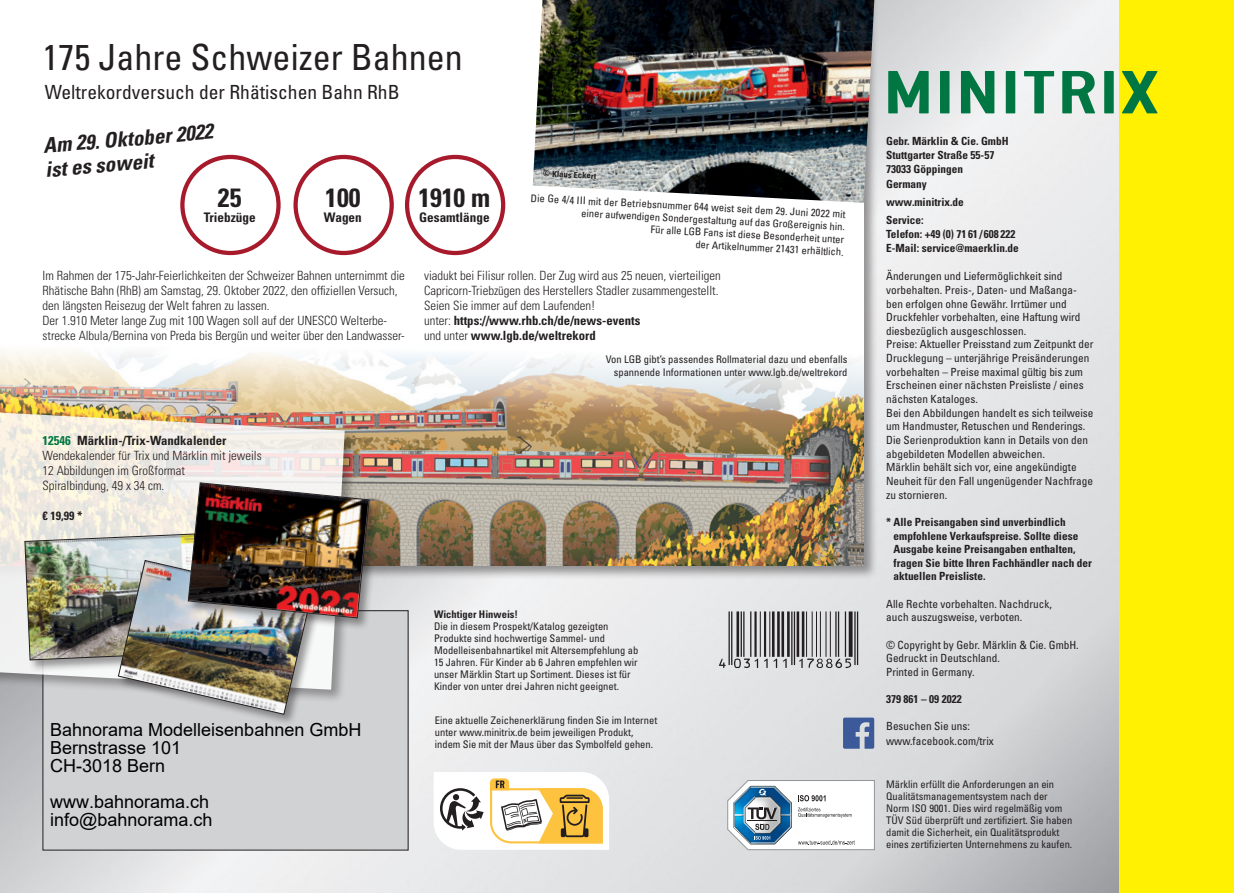
<style>
.page{position:relative;width:1234px;height:893px;background:#fff}
.page>*{position:absolute;margin:0;border:0;box-sizing:border-box;transform-origin:0 0}
.t1{font:condensed 36px "Univers LT Std";color:#231f20}
.t2{font:700 condensed 26.4px "Univers LT Std";color:#231f20}
.t3{font:italic 700 condensed 21px/24px "Univers LT Std";color:#231f20}
.t4{font:condensed 19.5px "Univers LT Std";color:#231f20}
.t5{font:18px/18px "Arial";color:#000}
.t6{font:700 condensed 13.2px "Univers LT Std";color:#231f20}
.t7{font:300 condensed 12.75px/15px "Univers LT Std";color:#231f20}
.t8{font:700 condensed 12.75px "Univers LT Std";color:#231f20}
.t9{font:700 condensed 12.75px "Univers LT Std";color:#007742}
.t10{font:700 condensed 12px "Univers LT Std";color:#231f20}
.t11{font:condensed 11.25px/13.6px "Univers LT Std";color:#231f20}
.t12{font:700 condensed 11.25px/14.1px "Univers LT Std";color:#231f20}
.t13{font:condensed 10.5px/12px "Univers LT Std";color:#231f20}
.t14{font:700 condensed 10.5px "Univers LT Std";color:#231f20}
.t15{font:700 condensed 8.7px "Univers LT Std";color:#231f20}
.s1{font-weight:700}
</style>
<div class="page">
<img style="left:0;top:0;width:1118px;height:893px">
<div style="left:1118px;top:0;width:115px;height:893px;background:#fff101"></div>
<svg style="left:842px;top:718px;width:32px;height:31px"></svg>
<svg style="left:727px;top:780px;width:147px;height:70px"></svg>
<svg style="left:888px;top:71px;width:40px;height:42px;background:#479875"></svg>
<svg style="left:939px;top:71px;width:10px;height:42px"></svg>
<svg style="left:960px;top:71px;width:34px;height:42px"></svg>
<svg style="left:1005px;top:71px;width:10px;height:42px"></svg>
<svg style="left:1023px;top:71px;width:30px;height:42px"></svg>
<svg style="left:1062px;top:71px;width:32px;height:42px"></svg>
<svg style="left:1103px;top:71px;width:10px;height:42px"></svg>
<svg style="left:1122px;top:71px;width:35px;height:42px"></svg>
<div style="left:43px;top:611px;width:365px;height:239px;background:#d1d2d4"></div>
<div style="left:0;top:0;width:878px;height:580px;background:#231f20;opacity:.45"></div>
<div style="left:0;top:0;width:863px;height:565px;background:#fff"></div>
<img style="left:0;top:351px;width:863px;height:214px">
<img style="left:532px;top:0;width:342px;height:203px">
<div style="left:180px;top:155px;width:100px;height:100px;border:4px solid #a61a2c;border-radius:50%"></div>
<div style="left:293px;top:155px;width:101px;height:100px;border:4px solid #a61a2c;border-radius:50%"></div>
<div style="left:405px;top:155px;width:100px;height:100px;border:4px solid #a61a2c;border-radius:50%"></div>
<svg style="left:0;top:411px;width:344px;height:279px;background:#eae0d5"></svg>
<svg style="left:433px;top:772px;width:176px;height:78px"></svg>
<div style="left:117px;top:559px;width:206px;height:167px;background:#231f20;opacity:.45"></div>
<div style="left:187px;top:481px;width:194px;height:149px;background:#231f20;opacity:.45"></div>
<img style="left:24px;top:482px;width:345px;height:233px">
<hr style="left:731px;top:611px;width:1px;height:54px;background:#231f20">
<hr style="left:728px;top:611px;width:1px;height:54px;background:#231f20">
<hr style="left:736px;top:611px;width:3px;height:46px;background:#231f20">
<hr style="left:743px;top:611px;width:1px;height:46px;background:#231f20">
<hr style="left:740px;top:611px;width:1px;height:46px;background:#231f20">
<hr style="left:750px;top:611px;width:1px;height:46px;background:#231f20">
<hr style="left:754px;top:611px;width:2px;height:46px;background:#231f20">
<hr style="left:759px;top:611px;width:1px;height:46px;background:#231f20">
<hr style="left:763px;top:611px;width:3px;height:46px;background:#231f20">
<hr style="left:769px;top:611px;width:1px;height:46px;background:#231f20">
<hr style="left:777px;top:611px;width:2px;height:46px;background:#231f20">
<hr style="left:771px;top:611px;width:3px;height:46px;background:#231f20">
<hr style="left:787px;top:611px;width:2px;height:46px;background:#231f20">
<hr style="left:781px;top:611px;width:2px;height:46px;background:#231f20">
<hr style="left:793px;top:611px;width:2px;height:54px;background:#231f20">
<hr style="left:791px;top:611px;width:1px;height:54px;background:#231f20">
<hr style="left:801px;top:611px;width:3px;height:46px;background:#231f20">
<hr style="left:796px;top:611px;width:3px;height:46px;background:#231f20">
<hr style="left:806px;top:611px;width:1px;height:46px;background:#231f20">
<hr style="left:811px;top:611px;width:1px;height:46px;background:#231f20">
<hr style="left:815px;top:611px;width:1px;height:46px;background:#231f20">
<hr style="left:819px;top:611px;width:1px;height:46px;background:#231f20">
<hr style="left:825px;top:611px;width:1px;height:46px;background:#231f20">
<hr style="left:829px;top:611px;width:1px;height:46px;background:#231f20">
<hr style="left:837px;top:611px;width:2px;height:46px;background:#231f20">
<hr style="left:835px;top:611px;width:1px;height:46px;background:#231f20">
<hr style="left:844px;top:611px;width:1px;height:46px;background:#231f20">
<svg style="left:848px;top:611px;width:4px;height:46px"></svg>
<hr style="left:856px;top:611px;width:2px;height:54px;background:#231f20">
<hr style="left:854px;top:611px;width:1px;height:54px;background:#231f20">
<svg style="left:718px;top:659px;width:7px;height:9px"></svg>
<svg style="left:733px;top:659px;width:34px;height:9px"></svg>
<svg style="left:773px;top:659px;width:13px;height:9px"></svg>
<svg style="left:799px;top:659px;width:52px;height:9px"></svg>
<h1 class="t1" style="left:43px;top:35px;width:421px">175 Jahre Schweizer Bahnen</h1>
<h3 class="t4" style="left:45px;top:80px;width:356px">Weltrekordversuch der Rhätischen Bahn RhB</h3>
<h3 class="t3" style="left:42px;top:134px;width:172px;rotate:-5deg">Am 29. Oktober 2022 ist es soweit</h3>
<h2 class="t2" style="left:218px;top:181px;width:25px">25</h2>
<p class="t6" style="left:204px;top:210px;width:53px">Triebzüge</p>
<h2 class="t2" style="left:325px;top:181px;width:37px">100</h2>
<p class="t6" style="left:324px;top:210px;width:39px">Wagen</p>
<h2 class="t2" style="left:418px;top:181px;width:73px">1910 m</h2>
<p class="t6" style="left:419px;top:210px;width:72px">Gesamtlänge</p>
<p class="t15" style="left:543px;top:168px;width:55px;rotate:3deg">© Klaus Eckert</p>
<p class="t13" style="left:531px;top:191px;width:316px;line-height:12.6px;text-align:right;rotate:3deg">Die Ge 4/4 III mit der Betriebsnummer 644 weist seit dem 29. Juni 2022 mit einer aufwendigen Sondergestaltung auf das Großereignis hin.<br>Für alle LGB Fans ist diese Besonderheit unter<br>der Artikelnummer 21431 erhältlich.</p>
<p class="t7" style="left:43px;top:268px;width:364px">Im Rahmen der 175-Jahr-Feierlichkeiten der Schweizer Bahnen unternimmt die Rhätische Bahn (RhB) am Samstag, 29. Oktober 2022, den offiziellen Versuch, den längsten Reisezug der Welt fahren zu lassen.<br>Der 1.910 Meter lange Zug mit 100 Wagen soll auf der UNESCO Welterbe&shy;strecke Albula/Bernina von Preda bis Bergün und weiter über den Landwasser-</p>
<p class="t7" style="left:424px;top:268px;width:298px">viadukt bei Filisur rollen. Der Zug wird aus 25 neuen, vierteiligen Capricorn-Triebzügen des Herstellers Stadler zusammengestellt.<br>Seien Sie immer auf dem Laufenden!<br>unter: <span class="s1">https://www.rhb.ch/de/news-events<br></span>und unter <span class="s1">www.lgb.de/weltrekord</span></p>
<p class="t8" style="left:77px;top:433px;width:150px">Märklin-/Trix-Wandkalender</p>
<p class="t7" style="left:43px;top:448px;width:221px">Wendekalender für Trix und Märklin mit jeweils<br>12 Abbildungen im Großformat<br>Spiralbindung, 49 x 34 cm.</p>
<p class="t10" style="left:43px;top:509px;width:41px">€ 19,99 *</p>
<p class="t9" style="left:43px;top:433px;width:30px">12546</p>
<h3 class="t5" style="left:50px;top:721px;width:313px">Bahnorama Modelleisenbahnen GmbH<br>Bernstrasse 101<br>CH-3018 Bern</h3>
<h3 class="t5" style="left:50px;top:793px;width:164px">www.bahnorama.ch info@bahnorama.ch</h3>
<p class="t13" style="left:605px;top:353px;width:243px;line-height:12.6px;text-align:right">Von LGB gibt’s passendes Rollmaterial dazu und ebenfalls spannende Informationen unter www.lgb.de/weltrekord</p>
<p class="t14" style="left:434px;top:608px;width:85px">Wichtiger Hinweis!</p>
<p class="t13" style="left:434px;top:620px;width:206px">Die in diesem Prospekt/Katalog gezeigten Produkte sind hochwertige Sammel- und Modelleisenbahnartikel mit Altersempfehlung ab 15 Jahren. Für Kinder ab 6 Jahren empfehlen wir unser Märklin Start up Sortiment. Dieses ist für Kinder von unter drei Jahren nicht geeignet.</p>
<p class="t13" style="left:435px;top:714px;width:224px">Eine aktuelle Zeichenerklärung finden Sie im Internet unter www.minitrix.de beim jeweiligen Produkt, indem Sie mit der Maus über das Symbolfeld gehen.</p>
<p class="t12" style="left:885px;top:134px;width:124px">Gebr. Märklin &amp; Cie. GmbH<br>Stuttgarter Straße 55-57<br>73033 Göppingen<br>Germany</p>
<p class="t12" style="left:885px;top:193px;width:79px;line-height:18.3px">www.minitrix.de<br>Service:</p>
<p class="t12" style="left:885px;top:227px;width:134px">Telefon: +49 (0) 71 61 / 608 222<br>E-Mail: service@maerklin.de</p>
<p class="t11" style="left:885px;top:269px;width:209px">Änderungen und Liefermöglichkeit sind vorbehalten. Preis-, Daten- und Maßanga&shy;ben erfolgen ohne Gewähr. Irrtümer und Druckfehler vorbehalten, eine Haftung wird diesbezüglich ausgeschlossen.<br>Preise: Aktueller Preisstand zum Zeitpunkt der Drucklegung – unterjährige Preisänderungen vorbehalten – Preise maximal gültig bis zum Erscheinen einer nächsten Preisliste / eines nächsten Kataloges.<br>Bei den Abbildungen handelt es sich teilweise um Handmuster, Retuschen und Renderings.<br>Die Serienproduktion kann in Details von den abgebildeten Modellen abweichen.<br>Märklin behält sich vor, eine angekündigte Neuheit für den Fall ungenügender Nachfrage zu stornieren.</p>
<p class="t12" style="left:893px;top:515px;width:200px;line-height:13.6px;text-indent:-7px">* Alle Preisangaben sind unverbindlich empfohlene Verkaufspreise. Sollte diese Ausgabe keine Preisangaben enthalten, fragen Sie bitte Ihren Fachhändler nach der aktuellen Preisliste.</p>
<p class="t11" style="left:885px;top:597px;width:167px">Alle Rechte vorbehalten. Nachdruck, auch auszugsweise, verboten.</p>
<p class="t11" style="left:885px;top:638px;width:194px">© Copyright by Gebr. Märklin &amp; Cie. GmbH.<br>Gedruckt in Deutschland.<br>Printed in Germany.</p>
<p class="t12" style="left:885px;top:692px;width:77px">379 861 – 09 2022</p>
<p class="t11" style="left:885px;top:719px;width:109px;line-height:15px">Besuchen Sie uns: www.facebook.com/trix</p>
<p class="t13" style="left:885px;top:778px;width:188px">Märklin erfüllt die Anforderungen an ein Qualitätsmanagementsystem nach der Norm ISO 9001. Dies wird regelmäßig vom TÜV Süd überprüft und zertifiziert. Sie haben damit die Sicherheit, ein Qualitätsprodukt eines zertifizierten Unternehmens zu kaufen.</p>
</div>
